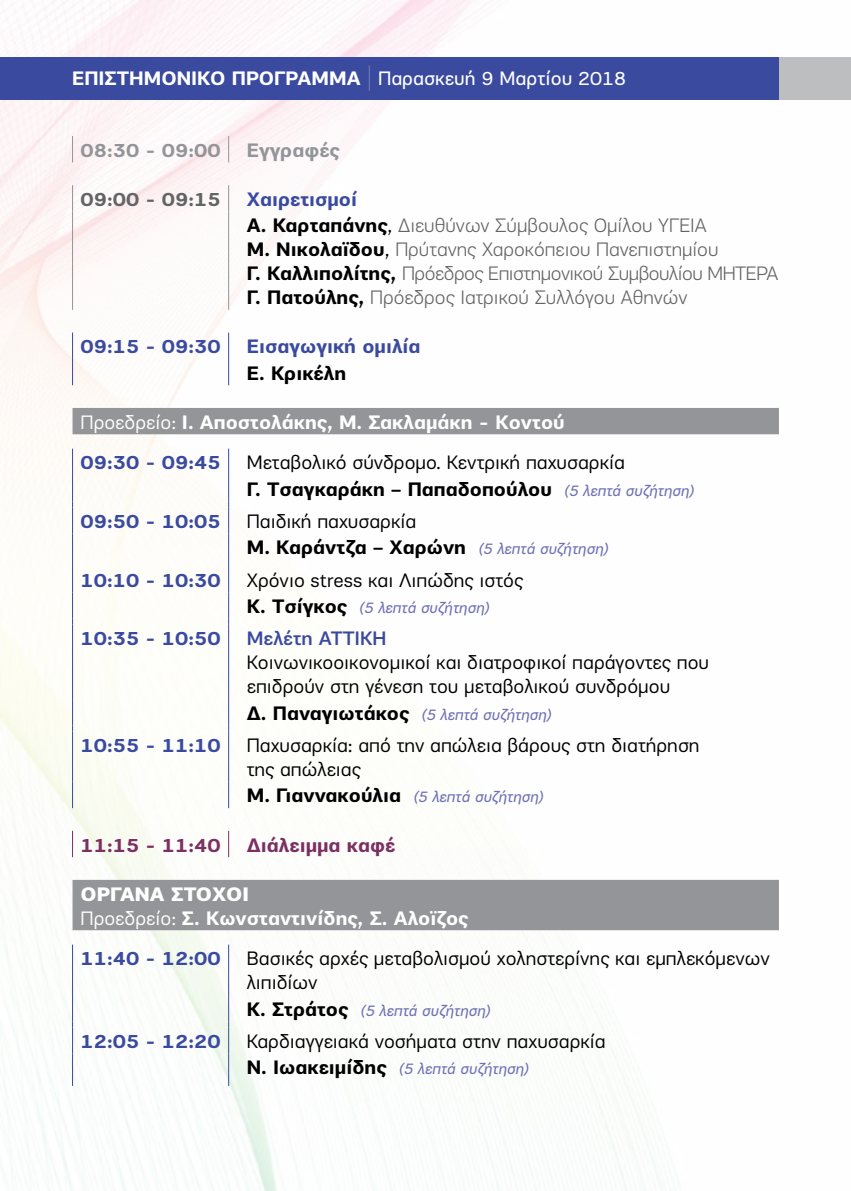
<style>
.page{position:relative;width:851px;height:1191px;background:#fff}
.page>*{position:absolute;margin:0;border:0;box-sizing:border-box;transform-origin:0 0}
.t1{font:20px/24px "PF Encore Sans Pro";color:#000}
.t2{font:300 20px/24px "PF Encore Sans Pro";color:#636466}
.t3{font:700 20px/40.6px "PF Encore Sans Pro";color:#fff}
.t4{font:700 20px "PF Encore Sans Pro";color:#3a4a9f}
.t5{font:700 20px "PF Encore Sans Pro";color:#7b2f62}
.t6{font:700 20px "PF Encore Sans Pro";color:#939598}
.t7{font:500 20px "PF Encore Sans Pro";color:#3a4a9f}
.t8{font:700 20px "PF Encore Sans Pro";color:#636466}
.t9{font:700 20px "PF Encore Sans Pro";color:#000}
.t10{font:italic 16px "PF Encore Sans Pro";color:#6e71b5}
.s1{font-weight:100;font-size:30px}
.s2{font-weight:400}
.s3{font-weight:700;color:#3a4a9f}
.s4{font-weight:700;color:#000}
.s5{font-weight:400;color:#000}
.s6{color:#3a4a9f}
.s7{font-weight:700}
.s8{font-style:italic;font-size:16px;color:#6e71b5}
.s9{font-weight:700;font-style:normal;font-size:20px;color:#000}
.s10{font-weight:900}
</style>
<div class="page">
<img style="left:0;top:0;width:850px;height:1191px">
<div style="left:638px;top:58px;width:212px;height:42px;background:#bcbec0"></div>
<div style="left:0;top:58px;width:778px;height:42px;background:#3a4a9f"></div>
<svg style="left:72px;top:408px;width:706px;height:522px"></svg>
<svg style="left:72px;top:136px;width:1px;height:26px"></svg>
<svg style="left:228px;top:136px;width:1px;height:26px"></svg>
<svg style="left:72px;top:185px;width:1px;height:26px"></svg>
<svg style="left:228px;top:185px;width:1px;height:26px"></svg>
<hr style="left:72px;top:211px;width:1px;height:99px;background:#939598">
<hr style="left:228px;top:211px;width:1px;height:99px;background:#939598">
<svg style="left:72px;top:831px;width:1px;height:26px"></svg>
<svg style="left:228px;top:831px;width:1px;height:26px"></svg>
<svg style="left:72px;top:448px;width:1px;height:176px"></svg>
<svg style="left:228px;top:448px;width:1px;height:176px"></svg>
<hr style="left:72px;top:624px;width:1px;height:75px;background:#3a4a9f">
<hr style="left:228px;top:624px;width:1px;height:75px;background:#3a4a9f">
<svg style="left:72px;top:699px;width:1px;height:32px"></svg>
<svg style="left:228px;top:699px;width:1px;height:32px"></svg>
<hr style="left:72px;top:731px;width:1px;height:51px;background:#3a4a9f">
<hr style="left:228px;top:731px;width:1px;height:51px;background:#3a4a9f">
<svg style="left:72px;top:782px;width:1px;height:26px"></svg>
<svg style="left:228px;top:782px;width:1px;height:26px"></svg>
<svg style="left:72px;top:332px;width:1px;height:53px"></svg>
<svg style="left:228px;top:332px;width:1px;height:53px"></svg>
<hr style="left:72px;top:944px;width:1px;height:51px;background:#3a4a9f">
<hr style="left:228px;top:944px;width:1px;height:51px;background:#3a4a9f">
<svg style="left:72px;top:995px;width:1px;height:91px"></svg>
<svg style="left:228px;top:995px;width:1px;height:91px"></svg>
<p class="t3" style="left:72px;top:58px;width:555px">ΕΠΙΣΤΗΜΟΝΙΚΟ ΠΡΟΓΡΑΜΜΑ <span class="s1">|</span> <span class="s2">Παρασκευή 9 Μαρτίου 2018</span></p>
<p class="t6" style="left:80px;top:137px;width:141px">08:30 - 09:00</p>
<p class="t6" style="left:247px;top:137px;width:94px">Εγγραφές</p>
<p class="t8" style="left:80px;top:186px;width:141px">09:00 - 09:15</p>
<p class="t2" style="left:247px;top:186px;width:461px;line-height:26.4px"><span class="s3">Χαιρετισμοί<br></span><span class="s4">Α. Καρταπάνης</span><span class="s5">,</span> Διευθύνων Σύμβουλος Ομίλου ΥΓΕΙΑ</p>
<p class="t2" style="left:247px;top:237px;width:533px"><span class="s4">Μ. Νικολαϊδου</span><span class="s5">,</span> Πρύτανης Χαροκόπειου Πανεπιστημίου<br><span class="s4">Γ. Καλλιπολίτης,</span> Πρόεδρος Επιστημονικού Συμβουλίου ΜΗΤΕΡΑ<br><span class="s4">Γ. Πατούλης,</span> Πρόεδρος Ιατρικού Συλλόγου Αθηνών</p>
<p class="t4" style="left:80px;top:334px;width:141px">09:15 - 09:30</p>
<p class="t4" style="left:247px;top:334px;width:175px">Εισαγωγική ομιλία</p>
<p class="t9" style="left:247px;top:360px;width:101px">Ε. Κρικέλη</p>
<p class="t3" style="left:80px;top:402px;width:485px"><span class="s2">Προεδρείο:</span> Ι. Αποστολάκης, Μ. Σακλαμάκη - Κοντού<br><span class="s6">09:30 - 09:45</span></p>
<p class="t1" style="left:247px;top:449px;width:449px;line-height:26.4px">Μεταβολικό σύνδρομο. Κεντρική παχυσαρκία<br><span class="s7">Γ. Τσαγκαράκη – Παπαδοπούλου</span> <span class="s8">(5 λεπτά συζήτηση)</span></p>
<p class="t4" style="left:80px;top:509px;width:141px">09:50 - 10:05</p>
<p class="t1" style="left:247px;top:508px;width:363px;line-height:26.4px">Παιδική παχυσαρκία<br><span class="s7">Μ. Καράντζα – Χαρώνη</span> <span class="s8">(5 λεπτά συζήτηση)</span></p>
<p class="t4" style="left:80px;top:567px;width:141px">10:10 - 10:30</p>
<p class="t1" style="left:247px;top:568px;width:278px">Χρόνιο stress και Λιπώδης ιστός</p>
<p class="t10" style="left:247px;top:598px;width:244px"><span class="s9">Κ. Τσίγκος</span> (5 λεπτά συζήτηση)</p>
<p class="t4" style="left:80px;top:626px;width:141px">10:35 - 10:50</p>
<p class="t7" style="left:247px;top:626px;width:141px">Μελέτη ΑΤΤΙΚΗ</p>
<p class="t1" style="left:247px;top:651px;width:464px">Κοινωνικοοικονομικοί και διατροφικοί παράγοντες που επιδρούν στη γένεση του μεταβολικού συνδρόμου</p>
<p class="t10" style="left:247px;top:705px;width:306px"><span class="s9">Δ. Παναγιωτάκος</span> (5 λεπτά συζήτηση)</p>
<p class="t4" style="left:80px;top:733px;width:141px">10:55 - 11:10</p>
<p class="t1" style="left:247px;top:733px;width:454px">Παχυσαρκία: από την απώλεια βάρους στη διατήρηση της απώλειας</p>
<p class="t10" style="left:247px;top:787px;width:298px"><span class="s9">Μ. Γιαννακούλια</span> (5 λεπτά συζήτηση)</p>
<p class="t5" style="left:80px;top:832px;width:141px">11:15 - 11:40</p>
<p class="t5" style="left:247px;top:832px;width:150px">Διάλειμμα καφέ</p>
<p class="t3" style="left:80px;top:882px;width:389px;line-height:24px"><span class="s10">ΟΡΓΑΝΑ ΣΤΟΧΟΙ<br></span><span class="s2">Προεδρείο:</span> Σ. Κωνσταντινίδης, Σ. Αλοϊζος</p>
<p class="t4" style="left:80px;top:946px;width:141px">11:40 - 12:00</p>
<p class="t1" style="left:247px;top:946px;width:524px">Βασικές αρχές μεταβολισμού χοληστερίνης και εμπλεκόμενων λιπιδίων</p>
<p class="t10" style="left:247px;top:1000px;width:245px"><span class="s9">Κ. Στράτος</span> (5 λεπτά συζήτηση)</p>
<p class="t4" style="left:80px;top:1028px;width:141px">12:05 - 12:20</p>
<p class="t1" style="left:247px;top:1029px;width:360px">Καρδιαγγειακά νοσήματα στην παχυσαρκία</p>
<p class="t10" style="left:247px;top:1059px;width:284px"><span class="s9">Ν. Ιωακειμίδης</span> (5 λεπτά συζήτηση)</p>
</div>
